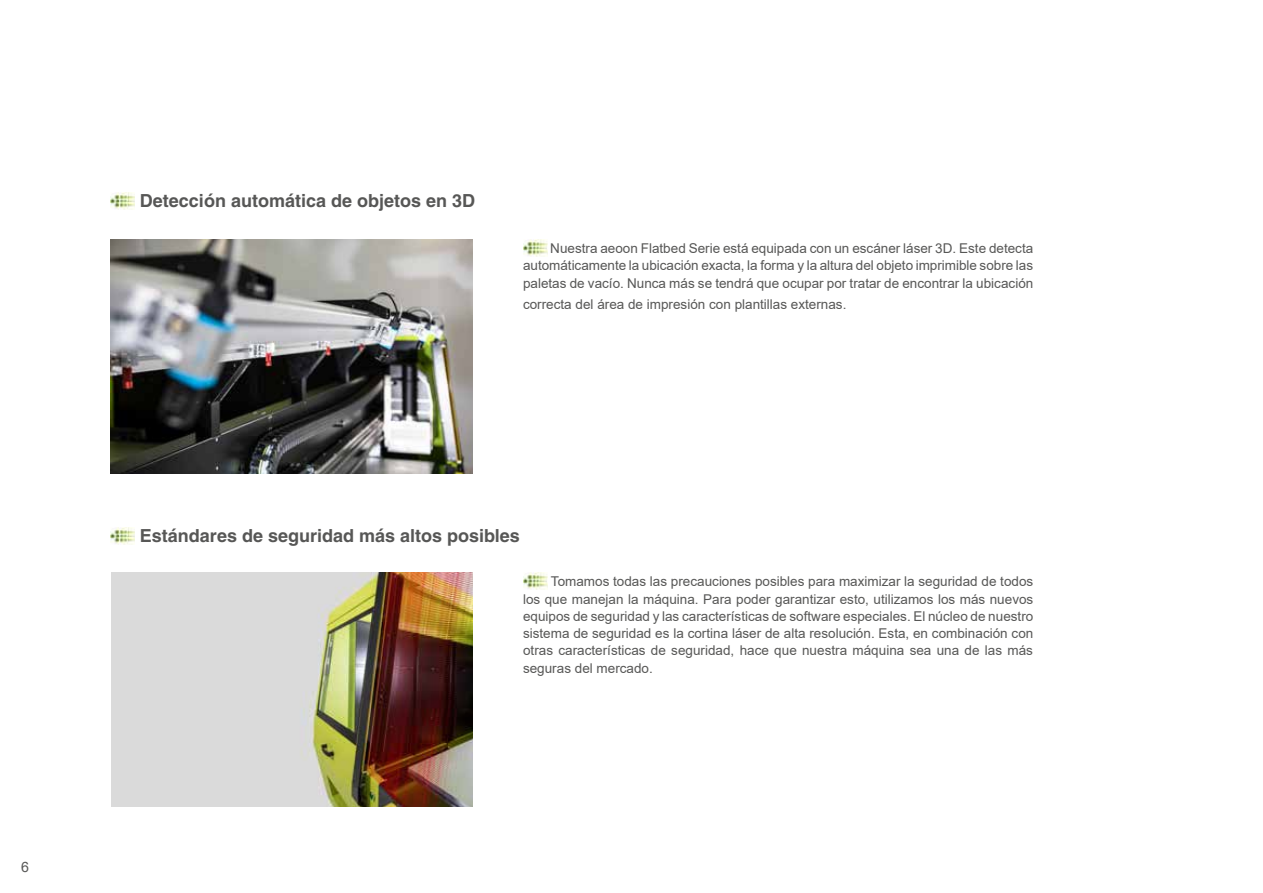
<style>
.page{position:relative;width:1263px;height:893px;background:#fff}
.page>*{position:absolute;margin:0;border:0;box-sizing:border-box;transform-origin:0 0}
.t1{font:700 18px "Helvetica LT Pro";color:#575756}
.t2{font:14.25px "Arial";color:#575756}
.t3{font:13.5px/17.2px "Arial";color:#575756;text-align:justify}
</style>
<div class="page">
<img style="left:523px;top:239px;width:24px;height:17px">
<img style="left:523px;top:572px;width:24px;height:18px">
<img style="left:111px;top:239px;width:361px;height:234px">
<img style="left:112px;top:572px;width:360px;height:234px">
<img style="left:111px;top:192px;width:24px;height:18px">
<img style="left:111px;top:527px;width:24px;height:17px">
<p class="t2" style="left:21px;top:857px;width:9px">6</p>
<h1 class="t1" style="left:140px;top:190px;width:337px">Detección automática de objetos en 3D</h1>
<p class="t3" style="left:523px;top:240px;width:512px;text-indent:27px">Nuestra aeoon Flatbed Serie está equipada con un escáner láser 3D. Este detecta automáticamente la ubicación exacta, la forma y la altura del objeto imprimible sobre las paletas de vacío. Nunca más se tendrá que ocupar por tratar de encontrar la ubicación</p>
<p class="t3" style="left:523px;top:296px;width:325px">correcta del área de impresión con plantillas externas.</p>
<h1 class="t1" style="left:140px;top:525px;width:381px">Estándares de seguridad más altos posibles</h1>
<p class="t3" style="left:523px;top:573px;width:512px;text-indent:28px">Tomamos todas las precauciones posibles para maximizar la seguridad de todos los que manejan la máquina. Para poder garantizar esto, utilizamos los más nuevos equipos de seguridad y las características de software especiales. El núcleo de nuestro sistema de seguridad es la cortina láser de alta resolución. Esta, en combinación con otras características de seguridad, hace que nuestra máquina sea una de las más seguras del mercado.</p>
</div>
